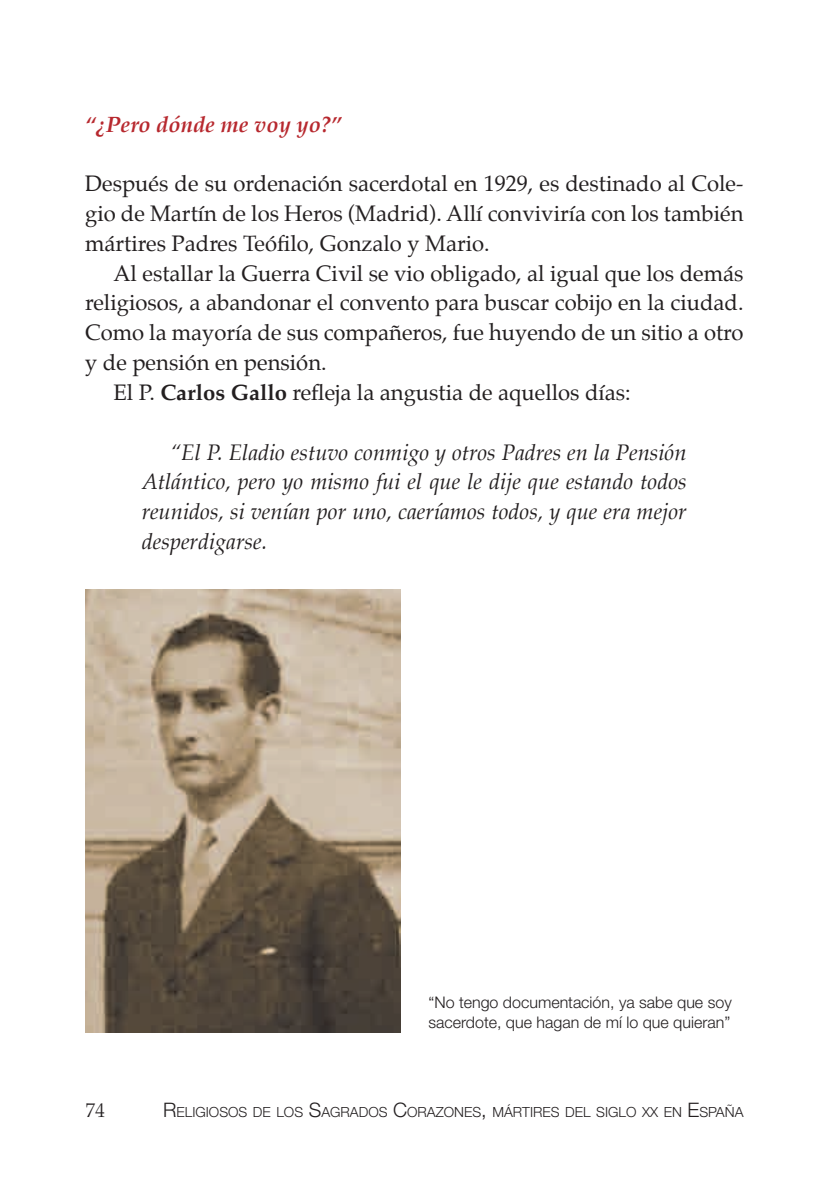
<style>
.page{position:relative;width:840px;height:1191px;background:#fff}
.page>*{position:absolute;margin:0;border:0;box-sizing:border-box;transform-origin:0 0}
.t1{font:22px/29.8px "Palatino";color:#231f20;text-align:justify}
.t2{font:italic 22px/29.8px "Palatino";color:#231f20;text-align:justify}
.t3{font:italic 700 22px "Palatino";color:#b7282e}
.t4{font:300 20px "Palatino";color:#231f20}
.t5{font:300 16px/20px "Helvetica Neue";color:#231f20}
.t6{font:300 14px "Helvetica Neue";color:#231f20}
.s1{font-weight:700}
.s2{font-size:20px}
</style>
<div class="page">
<img style="left:85px;top:589px;width:315px;height:443px">
<p class="t3" style="left:85px;top:107px;width:258px">“¿Pero dónde me voy yo?”</p>
<p class="t1" style="left:85px;top:169px;width:659px">Después de su ordenación sacerdotal en 1929, es destinado al Cole&shy;gio de Martín de los Heros (Madrid). Allí conviviría con los también mártires Padres Teófilo, Gonzalo y Mario.</p>
<p class="t1" style="left:113px;top:258px;width:631px">Al estallar la Guerra Civil se vio obligado, al igual que los demás</p>
<p class="t1" style="left:85px;top:288px;width:659px">religiosos, a abandonar el convento para buscar cobijo en la ciudad.</p>
<p class="t1" style="left:85px;top:318px;width:659px">Como la mayoría de sus compañeros, fue huyendo de un sitio a otro</p>
<p class="t1" style="left:85px;top:347px;width:243px">y de pensión en pensión.</p>
<p class="t1" style="left:113px;top:377px;width:518px">El P. <span class="s1">Carlos Gallo</span> refleja la angustia de aquellos días:</p>
<p class="t2" style="left:142px;top:437px;width:546px;text-indent:28px">“El P. Eladio estuvo conmigo y otros Padres en la Pensión Atlántico, pero yo mismo fui el que le dije que estando todos reunidos, si venían por uno, caeríamos todos, y que era mejor desperdigarse.</p>
<p class="t5" style="left:428px;top:992px;width:304px">“No tengo documentación, ya sabe que soy sacerdote, que hagan de mí lo que quieran”</p>
<p class="t4" style="left:85px;top:1098px;width:21px">74</p>
<p class="t6" style="left:163px;top:1103px;width:581px"><span class="s2">R</span>ELIGIOSOS DE LOS <span class="s2">S</span>AGRADOS <span class="s2">C</span>ORAZONES<span class="s2">,</span> MÁRTIRES DEL SIGLO XX EN <span class="s2">E</span>SPAÑA</p>
</div>
